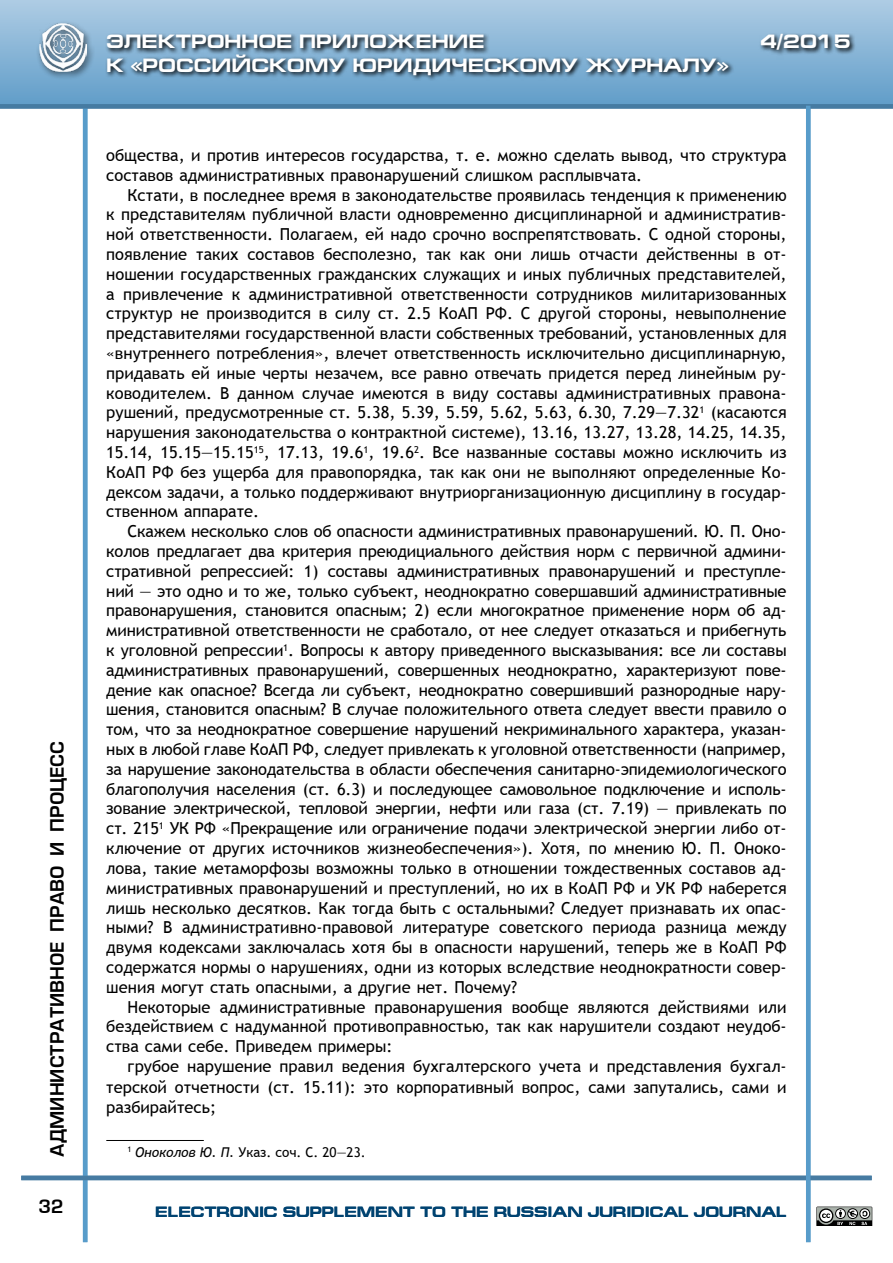
<style>
.page{position:relative;width:893px;height:1263px;background:#fff}
.page>*{position:absolute;margin:0;border:0;box-sizing:border-box;transform-origin:0 0}
.t1{font:700 19.5px "Europe Ext";color:#fff}
.t2{font:18px "Europe Demi Normal";color:#000}
.t3{font:16.5px/19.8px "Trebuchet MS";color:#000;text-align:justify}
.t4{font:700 15px "Europe Ext";color:#004371}
.t5{font:13.5px "Trebuchet MS";color:#000}
.s1{font-style:italic}
</style>
<div class="page">
<svg style="left:816px;top:1206px;width:57px;height:20px"></svg>
<div style="left:0;top:0;width:893px;height:106px;background:linear-gradient(to bottom,#aecce4,#619dc9)"></div>
<hr style="left:83px;top:106px;width:4px;height:1136px;background:#589cca">
<hr style="left:21px;top:1176px;width:851px;height:4px;background:#467ba2">
<div style="left:0;top:104px;width:893px;height:5px;background:#467ba2"></div>
<div style="left:35px;top:20px;width:60px;height:60px;background:#000;opacity:.63"></div>
<svg style="left:105px;top:31px;width:751px;height:50px;background:#6b90ac"></svg>
<hr style="left:806px;top:106px;width:4px;height:1136px;background:#589cca">
<hr style="left:106px;top:1140px;width:98px;height:1px;background:#000">
<p class="t2" style="left:47px;top:1157px;width:416px;rotate:-90deg">АДМИНИСТРАТИВНОЕ ПРАВО И ПРОЦЕСС</p>
<p class="t1" style="left:106px;top:31px;width:380px">ЭЛЕКТРОННОЕ ПРИЛОЖЕНИЕ</p>
<p class="t1" style="left:760px;top:31px;width:92px">4/2015</p>
<p class="t1" style="left:106px;top:54px;width:624px">К «РОССИЙСКОМУ ЮРИДИЧЕСКОМУ ЖУРНАЛУ»</p>
<p class="t3" style="left:106px;top:145px;width:682px">общества, и против интересов государства, т. е. можно сделать вывод, что структура составов административных правонарушений слишком расплывчата.</p>
<p class="t3" style="left:106px;top:185px;width:682px;text-indent:21px">Кстати, в последнее время в законодательстве проявилась тенденция к применению к представителям публичной власти одновременно дисциплинарной и административ&shy;ной ответственности. Полагаем, ей надо срочно воспрепятствовать. С одной стороны, появление таких составов бесполезно, так как они лишь отчасти действенны в от&shy;ношении государственных гражданских служащих и иных публичных представителей, а привлечение к административной ответственности сотрудников милитаризованных структур не производится в силу ст. 2.5 КоАП РФ. С другой стороны, невыполнение представителями государственной власти собственных требований, установленных для «внутреннего потребления», влечет ответственность исключительно дисциплинарную, придавать ей иные черты незачем, все равно отвечать придется перед линейным ру&shy;ководителем. В данном случае имеются в виду составы административных правона&shy;рушений, предусмотренные ст. 5.38, 5.39, 5.59, 5.62, 5.63, 6.30, 7.29―7.32<sup>1</sup> (касаются нарушения законодательства о контрактной системе), 13.16, 13.27, 13.28, 14.25, 14.35, 15.14, 15.15―15.15<sup>15</sup>, 17.13, 19.6<sup>1</sup>, 19.6<sup>2</sup>. Все названные составы можно исключить из КоАП РФ без ущерба для правопорядка, так как они не выполняют определенные Ко&shy;дексом задачи, а только поддерживают внутриорганизационную дисциплину в государ&shy;ственном аппарате.</p>
<p class="t3" style="left:106px;top:522px;width:682px;text-indent:21px">Скажем несколько слов об опасности административных правонарушений. Ю. П. Оно&shy;колов предлагает два критерия преюдициального действия норм с первичной админи&shy;стративной репрессией: 1) составы административных правонарушений и преступле&shy;ний ― это одно и то же, только субъект, неоднократно совершавший административные правонарушения, становится опасным; 2) если многократное применение норм об ад&shy;министративной ответственности не сработало, от нее следует отказаться и прибегнуть к уголовной репрессии<sup>1</sup>. Вопросы к автору приведенного высказывания: все ли составы административных правонарушений, совершенных неоднократно, характеризуют пове&shy;дение как опасное? Всегда ли субъект, неоднократно совершивший разнородные нару&shy;шения, становится опасным? В случае положительного ответа следует ввести правило о том, что за неоднократное совершение нарушений некриминального характера, указан&shy;ных в любой главе КоАП РФ, следует привлекать к уголовной ответственности (например, за нарушение законодательства в области обеспечения санитарно-эпидемиологического благополучия населения (ст. 6.3) и последующее самовольное подключение и исполь&shy;зование электрической, тепловой энергии, нефти или газа (ст. 7.19) ― привлекать по ст. 215<sup>1</sup> УК РФ «Прекращение или ограничение подачи электрической энергии либо от&shy;ключение от других источников жизнеобеспечения»). Хотя, по мнению Ю. П. Оноко&shy;лова, такие метаморфозы возможны только в отношении тождественных составов ад&shy;министративных правонарушений и преступлений, но их в КоАП РФ и УК РФ наберется лишь несколько десятков. Как тогда быть с остальными? Следует признавать их опас&shy;ными? В административно-правовой литературе советского периода разница между двумя кодексами заключалась хотя бы в опасности нарушений, теперь же в КоАП РФ содержатся нормы о нарушениях, одни из которых вследствие неоднократности совер&shy;шения могут стать опасными, а другие нет. Почему?</p>
<p class="t3" style="left:106px;top:997px;width:682px;text-indent:21px">Некоторые административные правонарушения вообще являются действиями или бездействием с надуманной противоправностью, так как нарушители создают неудоб&shy;ства сами себе. Приведем примеры:</p>
<p class="t3" style="left:106px;top:1056px;width:682px;line-height:20.2px;text-indent:21px">грубое нарушение правил ведения бухгалтерского учета и представления бухгал&shy;терской отчетности (ст. 15.11): это корпоративный вопрос, сами запутались, сами и разбирайтесь;</p>
<p class="t5" style="left:128px;top:1144px;width:240px"><sup>1</sup> <span class="s1">Оноколов Ю. П.</span> Указ. соч. С. 20―23.</p>
<p class="t2" style="left:38px;top:1196px;width:27px">32</p>
<p class="t4" style="left:155px;top:1204px;width:633px">ELECTRONIC SUPPLEMENT TO THE RUSSIAN JURIDICAL JOURNAL</p>
</div>
